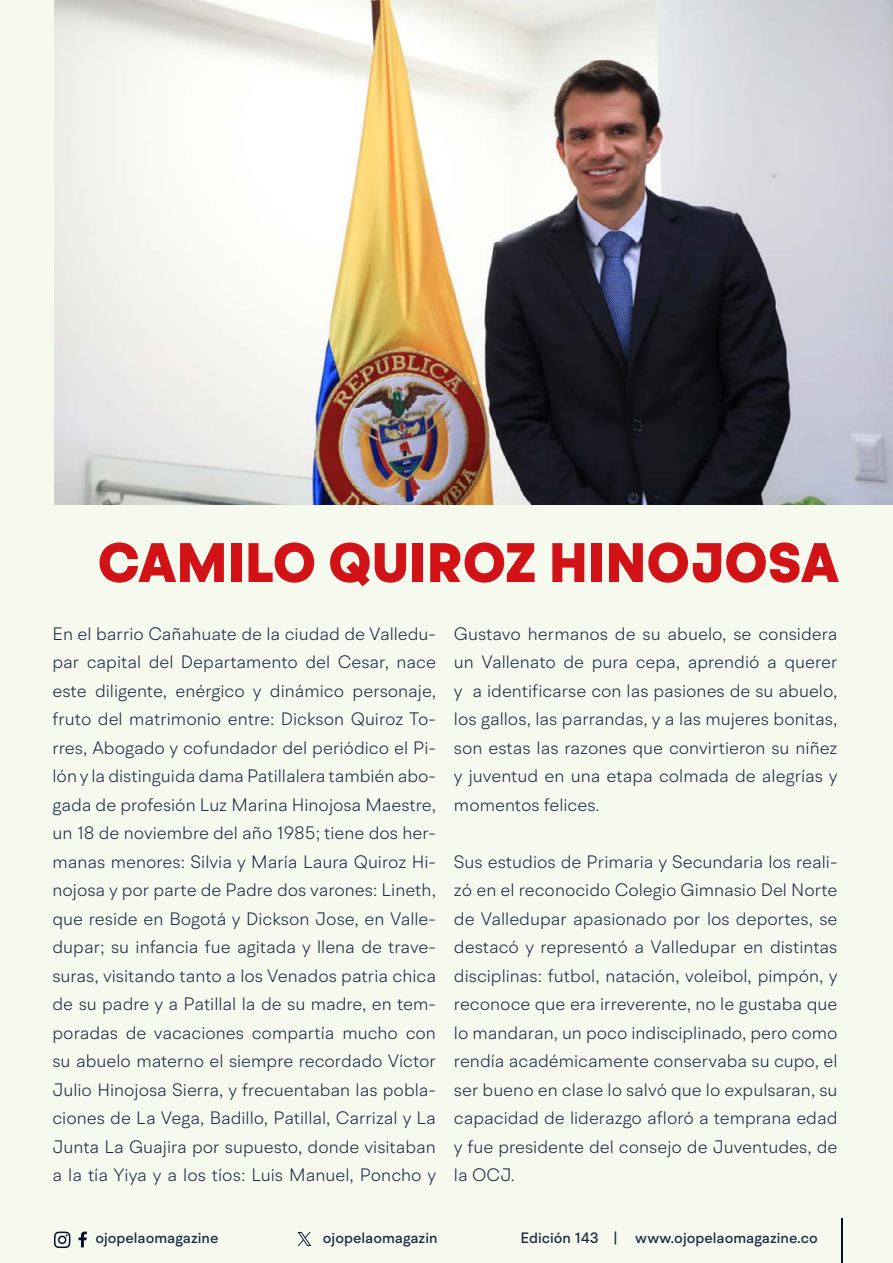
<style>
.page{position:relative;width:893px;height:1263px;background:#f6f9ee}
.page>*{position:absolute;margin:0;border:0;box-sizing:border-box;transform-origin:0 0}
.t1{font:900 55.5px "BR Hendrix";color:#d11217}
.t2{font:300 18px/28.5px "BR Hendrix";color:#1b2943;text-align:justify}
.t3{font:500 15px "BR Hendrix";color:#1b2943}
</style>
<div class="page">
<svg style="left:79px;top:1231px;width:8px;height:16px"></svg>
<svg style="left:54px;top:1231px;width:17px;height:17px"></svg>
<hr style="left:841px;top:1219px;width:1px;height:44px;background:#000f2b">
<svg style="left:298px;top:1232px;width:13px;height:14px"></svg>
<img style="left:54px;top:0;width:838px;height:505px">
<h1 class="t1" style="left:98px;top:528px;width:743px">CAMILO QUIROZ HINOJOSA</h1>
<p class="t2" style="left:52px;top:619px;width:385px">En el barrio Cañahuate de la ciudad de Valledu&shy;par capital del Departamento del Cesar, nace este diligente, enérgico y dinámico personaje, fruto del matrimonio entre: Dickson Quiroz To&shy;rres, Abogado y cofundador del periódico el Pi&shy;lón y la distinguida dama Patillalera también abo&shy;gada de profesión Luz Marina Hinojosa Maestre, un 18 de noviembre del año 1985; tiene dos her&shy;manas menores: Silvia y María Laura Quiroz Hi&shy;nojosa y por parte de Padre dos varones: Lineth, que reside en Bogotá y Dickson Jose, en Valle&shy;dupar; su infancia fue agitada y llena de trave&shy;suras, visitando tanto a los Venados patria chica de su padre y a Patillal la de su madre, en tem&shy;poradas de vacaciones compartía mucho con su abuelo materno el siempre recordado Víctor Julio Hinojosa Sierra, y frecuentaban las pobla&shy;ciones de La Vega, Badillo, Patillal, Carrizal y La Junta La Guajira por supuesto, donde visitaban a la tía Yiya y a los tíos: Luis Manuel, Poncho y</p>
<p class="t2" style="left:454px;top:619px;width:385px">Gustavo hermanos de su abuelo, se considera un Vallenato de pura cepa, aprendió a querer y a identificarse con las pasiones de su abuelo, los gallos, las parrandas, y a las mujeres bonitas, son estas las razones que convirtieron su niñez y juventud en una etapa colmada de alegrías y momentos felices.</p>
<p class="t2" style="left:454px;top:847px;width:385px">Sus estudios de Primaria y Secundaria los reali&shy;zó en el reconocido Colegio Gimnasio Del Norte de Valledupar apasionado por los deportes, se destacó y representó a Valledupar en distintas disciplinas: futbol, natación, voleibol, pimpón, y reconoce que era irreverente, no le gustaba que lo mandaran, un poco indisciplinado, pero como rendía académicamente conservaba su cupo, el ser bueno en clase lo salvó que lo expulsaran, su capacidad de liderazgo afloró a temprana edad y fue presidente del consejo de Juventudes, de la OCJ.</p>
<p class="t3" style="left:95px;top:1229px;width:125px">ojopelaomagazine</p>
<p class="t3" style="left:323px;top:1229px;width:116px">ojopelaomagazin</p>
<p class="t3" style="left:521px;top:1229px;width:299px">Edición 143 | www.ojopelaomagazine.co</p>
</div>
